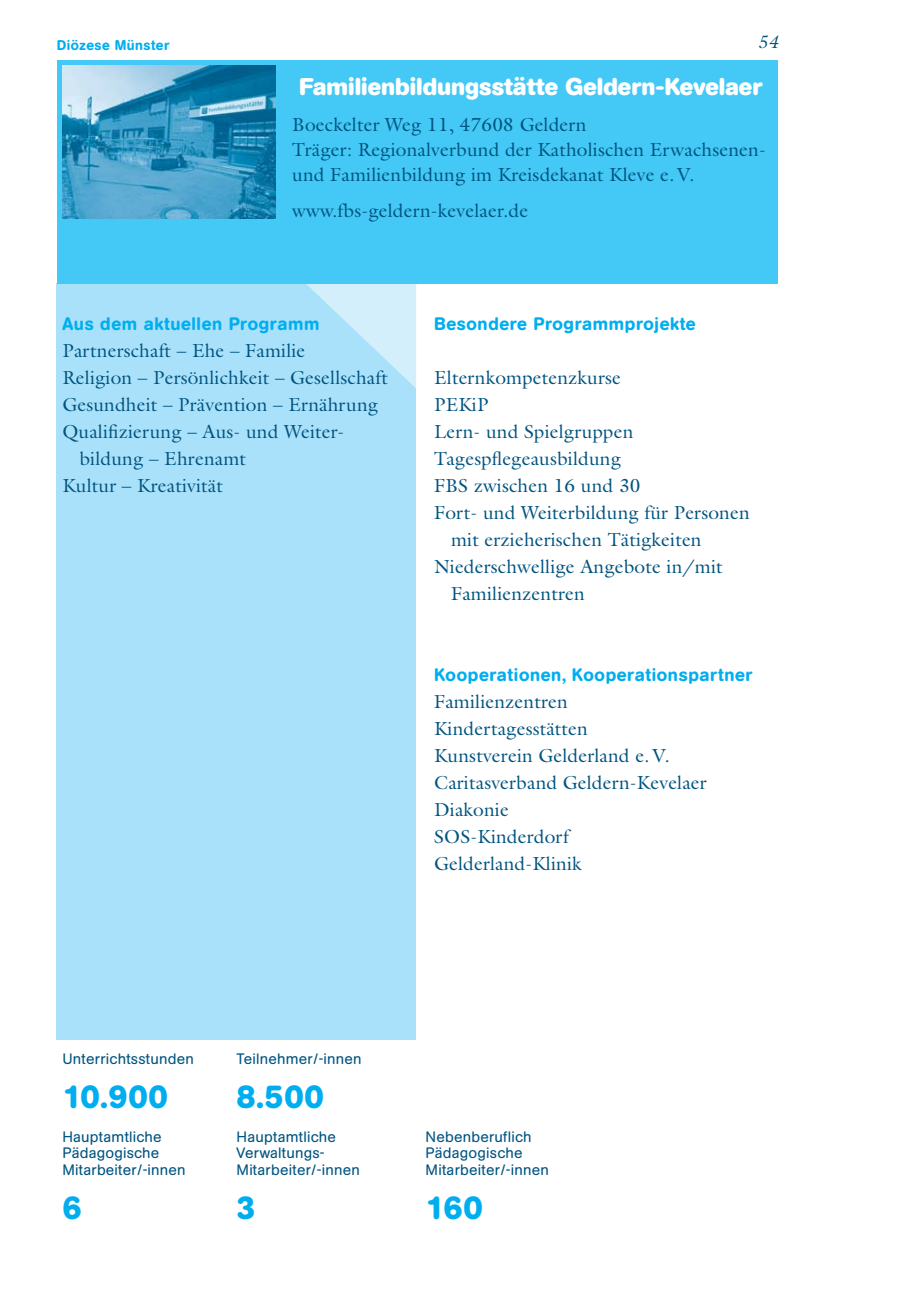
<style>
.page{position:relative;width:908px;height:1304px;background:#fff}
.page>*{position:absolute;margin:0;border:0;box-sizing:border-box;transform-origin:0 0}
.t1{font:700 32px "AG Book Rounded BQ";letter-spacing:.02em;color:#00aeef}
.t2{font:700 24px "AG Book Rounded BQ";color:#fff}
.t3{font:19px/27px "Galliard";letter-spacing:.01em;color:#005480}
.t4{font:500 18px "AG Book Rounded BQ";letter-spacing:.035em;color:#00aeef}
.t5{font:italic 18px "Galliard";color:#005480}
.t6{font:15px "AG Book Rounded BQ";letter-spacing:.015em;color:#005480}
.t7{font:500 14px "AG Book Rounded BQ";letter-spacing:.035em;color:#00aeef}
</style>
<div class="page">
<div style="left:57px;top:283px;width:359px;height:757px;background:#aae1fa"></div>
<svg style="left:305px;top:283px;width:111px;height:105px"></svg>
<div style="left:57px;top:60px;width:720px;height:223px;background:#44c8f5"></div>
<img style="left:62px;top:65px;width:213px;height:153px">
<p class="t7" style="left:57px;top:40px;width:114px">Diözese Münster</p>
<p class="t5" style="left:757px;top:35px;width:21px">54</p>
<p class="t2" style="left:299px;top:77px;width:464px">Familienbildungsstätte Geldern-Kevelaer</p>
<p class="t3" style="left:292px;top:114px;width:475px;line-height:25px">Boeckelter Weg 11, 47608 Geldern<br>Träger: Regionalverbund der Katholischen Erwachsenen&shy;und Familienbildung im Kreisdekanat Kleve e. V.</p>
<p class="t3" style="left:292px;top:199px;width:237px">www.fbs-geldern-kevelaer.de</p>
<p class="t4" style="left:62px;top:316px;width:258px">Aus dem aktuellen Programm</p>
<p class="t3" style="left:62px;top:339px;width:244px">Partnerschaft – Ehe – Familie</p>
<p class="t3" style="left:62px;top:366px;width:327px">Religion – Persönlichkeit – Gesellschaft</p>
<p class="t3" style="left:62px;top:393px;width:317px">Gesundheit – Prävention – Ernährung</p>
<p class="t3" style="left:62px;top:420px;width:283px">Qualifizierung – Aus- und Weiter-</p>
<p class="t3" style="left:79px;top:447px;width:168px">bildung – Ehrenamt</p>
<p class="t3" style="left:62px;top:474px;width:162px">Kultur – Kreativität</p>
<p class="t4" style="left:434px;top:316px;width:263px">Besondere Programmprojekte</p>
<p class="t3" style="left:434px;top:366px;width:188px">Elternkompetenzkurse</p>
<p class="t3" style="left:434px;top:393px;width:56px">PEKiP</p>
<p class="t3" style="left:434px;top:420px;width:200px">Lern- und Spielgruppen</p>
<p class="t3" style="left:434px;top:447px;width:188px">Tagespflegeausbildung</p>
<p class="t3" style="left:434px;top:474px;width:208px">FBS zwischen 16 und 30</p>
<p class="t3" style="left:434px;top:501px;width:317px">Fort- und Weiterbildung für Personen</p>
<p class="t3" style="left:451px;top:528px;width:252px">mit erzieherischen Tätigkeiten</p>
<p class="t3" style="left:434px;top:555px;width:290px">Niederschwellige Angebote in/mit</p>
<p class="t3" style="left:451px;top:582px;width:135px">Familienzentren</p>
<p class="t4" style="left:434px;top:667px;width:319px">Kooperationen, Kooperationspartner</p>
<p class="t3" style="left:434px;top:690px;width:274px">Familienzentren<br>Kindertagesstätten<br>Kunstverein Gelderland e. V.<br>Caritasverband Geldern-Kevelaer<br>Diakonie<br>SOS-Kinderdorf<br>Gelderland-Klinik</p>
<p class="t6" style="left:62px;top:1053px;width:133px">Unterrichtsstunden</p>
<p class="t6" style="left:236px;top:1053px;width:126px">Teilnehmer/-innen</p>
<h1 class="t1" style="left:62px;top:1084px;width:107px">10.900</h1>
<h1 class="t1" style="left:236px;top:1084px;width:89px">8.500</h1>
<p class="t6" style="left:62px;top:1131px;width:101px">Hauptamtliche</p>
<p class="t6" style="left:236px;top:1131px;width:101px">Hauptamtliche</p>
<p class="t6" style="left:425px;top:1131px;width:107px">Nebenberuflich</p>
<p class="t6" style="left:62px;top:1147px;width:98px">Pädagogische</p>
<p class="t6" style="left:236px;top:1147px;width:89px">Verwaltungs-</p>
<p class="t6" style="left:425px;top:1147px;width:98px">Pädagogische</p>
<p class="t6" style="left:62px;top:1164px;width:125px">Mitarbeiter/-innen</p>
<p class="t6" style="left:236px;top:1164px;width:125px">Mitarbeiter/-innen</p>
<p class="t6" style="left:425px;top:1164px;width:125px">Mitarbeiter/-innen</p>
<h1 class="t1" style="left:62px;top:1195px;width:21px">6</h1>
<h1 class="t1" style="left:236px;top:1195px;width:21px">3</h1>
<h1 class="t1" style="left:425px;top:1195px;width:59px">160</h1>
</div>
